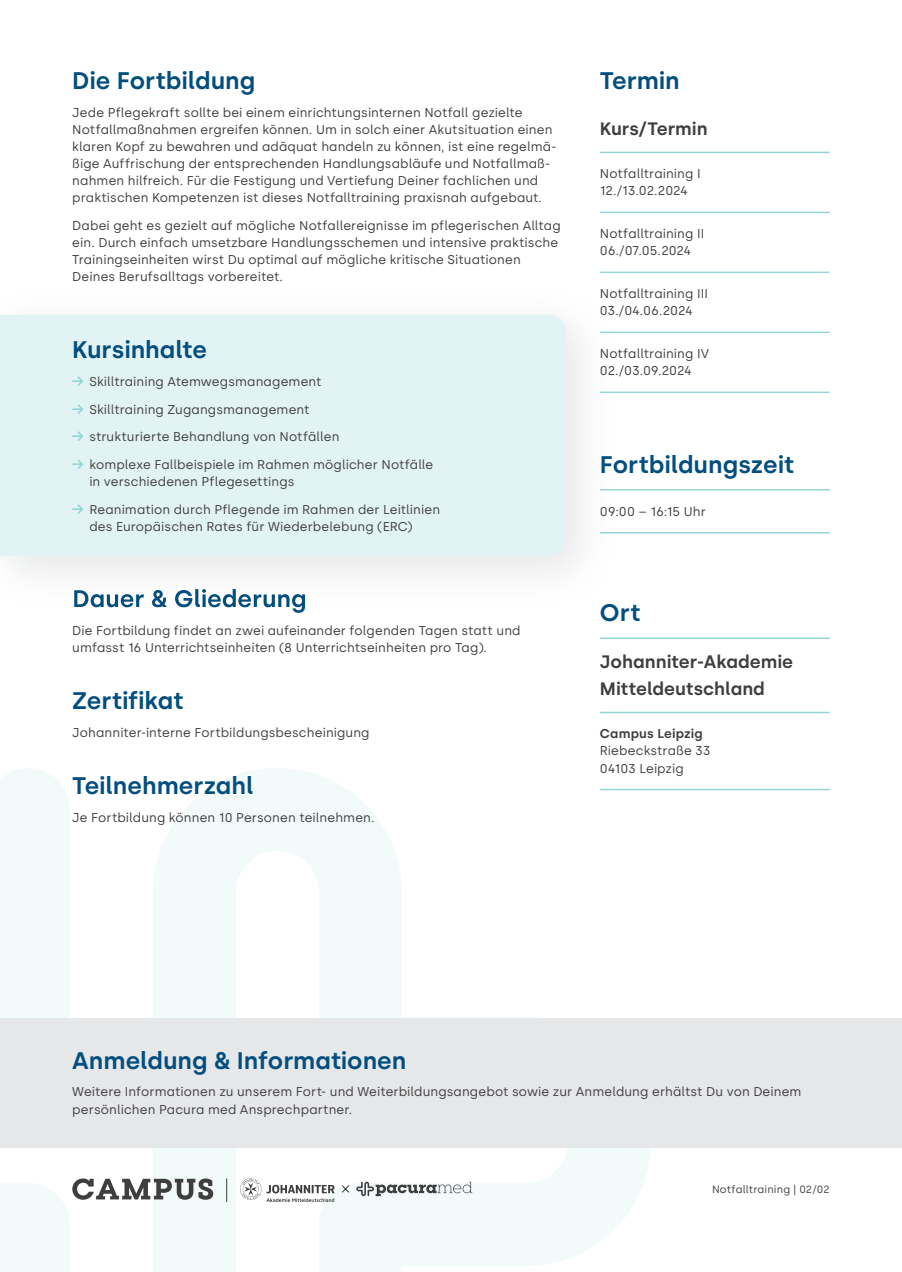
<style>
.page{position:relative;width:902px;height:1272px;background:#fff}
.page>*{position:absolute;margin:0;border:0;box-sizing:border-box;transform-origin:0 0}
.t1{font:600 24px "Silka";color:#024e7e}
.t2{font:600 18px/27.6px "Silka";color:#3e3e3f}
.t3{font:12.75px/17px "Silka";letter-spacing:.01em;color:#3e3e3f}
.t4{font:600 12.75px "Silka";letter-spacing:.015em;color:#3e3e3f}
.t5{font:10.5px "Silka";letter-spacing:.01em;color:#3e3e3f}
</style>
<div class="page">
<svg style="left:0;top:768px;width:651px;height:503px"></svg>
<svg style="left:72px;top:1178px;width:141px;height:21px"></svg>
<svg style="left:226px;top:1178px;width:124px;height:23px"></svg>
<svg style="left:356px;top:1181px;width:116px;height:15px"></svg>
<img style="left:74px;top:589px;width:231px;height:17px">
<div style="left:0;top:314px;width:566px;height:242px;background:#e2f3f3"></div>
<div style="left:0;top:1017px;width:901px;height:130px;background:#e6e7e9"></div>
<hr style="left:600px;top:152px;width:229px;height:1px;background:#94d5d7">
<hr style="left:600px;top:212px;width:229px;height:1px;background:#94d5d7">
<hr style="left:600px;top:271px;width:229px;height:2px;background:#94d5d7">
<hr style="left:600px;top:391px;width:229px;height:2px;background:#94d5d7">
<hr style="left:600px;top:331px;width:229px;height:2px;background:#94d5d7">
<hr style="left:600px;top:489px;width:229px;height:1px;background:#94d5d7">
<hr style="left:600px;top:532px;width:229px;height:1px;background:#94d5d7">
<hr style="left:600px;top:637px;width:229px;height:2px;background:#94d5d7">
<hr style="left:600px;top:711px;width:229px;height:2px;background:#94d5d7">
<hr style="left:600px;top:788px;width:229px;height:2px;background:#94d5d7">
<svg style="left:72px;top:376px;width:12px;height:10px"></svg>
<svg style="left:72px;top:404px;width:12px;height:10px"></svg>
<svg style="left:72px;top:432px;width:12px;height:9px"></svg>
<svg style="left:72px;top:459px;width:12px;height:10px"></svg>
<svg style="left:72px;top:504px;width:12px;height:10px"></svg>
<h1 class="t1" style="left:72px;top:66px;width:184px">Die Fortbildung</h1>
<p class="t3" style="left:72px;top:104px;width:485px">Jede Pflegekraft sollte bei einem einrichtungsinternen Notfall gezielte Notfallmaßnahmen ergreifen können. Um in solch einer Akutsituation einen klaren Kopf zu bewahren und adäquat handeln zu können, ist eine regelmä&shy;ßige Auffrischung der entsprechenden Handlungsabläufe und Notfallmaß&shy;nahmen hilfreich. Für die Festigung und Vertiefung Deiner fachlichen und praktischen Kompetenzen ist dieses Notfalltraining praxisnah aufgebaut.</p>
<p class="t3" style="left:72px;top:216px;width:490px">Dabei geht es gezielt auf mögliche Notfallereignisse im pflegerischen Alltag ein. Durch einfach umsetzbare Handlungsschemen und intensive praktische Trainingseinheiten wirst Du optimal auf mögliche kritische Situationen Deines Berufsalltags vorbereitet.</p>
<h1 class="t1" style="left:72px;top:336px;width:136px">Kursinhalte</h1>
<p class="t3" style="left:89px;top:368px;width:345px;line-height:27.6px">Skilltraining Atemwegsmanagement<br>Skilltraining Zugangsmanagement<br>strukturierte Behandlung von Notfällen<br>komplexe Fallbeispiele im Rahmen möglicher Notfälle</p>
<p class="t3" style="left:89px;top:468px;width:352px;line-height:27.6px">in verschiedenen Pflegesettings<br>Reanimation durch Pflegende im Rahmen der Leitlinien</p>
<p class="t3" style="left:89px;top:518px;width:325px">des Europäischen Rates für Wiederbelebung (ERC)</p>
<p class="t3" style="left:72px;top:621px;width:449px">Die Fortbildung findet an zwei aufeinander folgenden Tagen statt und umfasst 16 Unterrichtseinheiten (8 Unterrichtseinheiten pro Tag).</p>
<h1 class="t1" style="left:72px;top:686px;width:113px">Zertifikat</h1>
<p class="t3" style="left:72px;top:724px;width:299px">Johanniter-interne Fortbildungsbescheinigung</p>
<h1 class="t1" style="left:72px;top:771px;width:183px">Teilnehmerzahl</h1>
<p class="t3" style="left:72px;top:809px;width:304px">Je Fortbildung können 10 Personen teilnehmen.</p>
<h1 class="t1" style="left:600px;top:66px;width:81px">Termin</h1>
<h2 class="t2" style="left:600px;top:115px;width:109px">Kurs/Termin</h2>
<p class="t3" style="left:600px;top:165px;width:102px">Notfalltraining I<br>12./13.02.2024</p>
<p class="t3" style="left:600px;top:225px;width:106px">Notfalltraining II<br>06./07.05.2024</p>
<p class="t3" style="left:600px;top:285px;width:109px">Notfalltraining III<br>03./04.06.2024</p>
<p class="t3" style="left:600px;top:345px;width:111px">Notfalltraining IV<br>02./03.09.2024</p>
<h1 class="t1" style="left:600px;top:450px;width:196px">Fortbildungszeit</h1>
<p class="t3" style="left:600px;top:503px;width:107px">09:00 – 16:15 Uhr</p>
<h1 class="t1" style="left:600px;top:598px;width:42px">Ort</h1>
<h2 class="t2" style="left:600px;top:647px;width:195px">Johanniter-Akademie<br>Mitteldeutschland</h2>
<p class="t4" style="left:600px;top:726px;width:104px">Campus Leipzig</p>
<p class="t3" style="left:600px;top:742px;width:112px">Riebeckstraße 33<br>04103 Leipzig</p>
<h1 class="t1" style="left:72px;top:1046px;width:335px">Anmeldung &amp; Informationen</h1>
<p class="t3" style="left:72px;top:1083px;width:730px">Weitere Informationen zu unserem Fort- und Weiterbildungsangebot sowie zur Anmeldung erhältst Du von Deinem persönlichen Pacura med Ansprechpartner.</p>
<p class="t5" style="left:712px;top:1183px;width:119px">Notfalltraining | 02/02</p>
</div>
